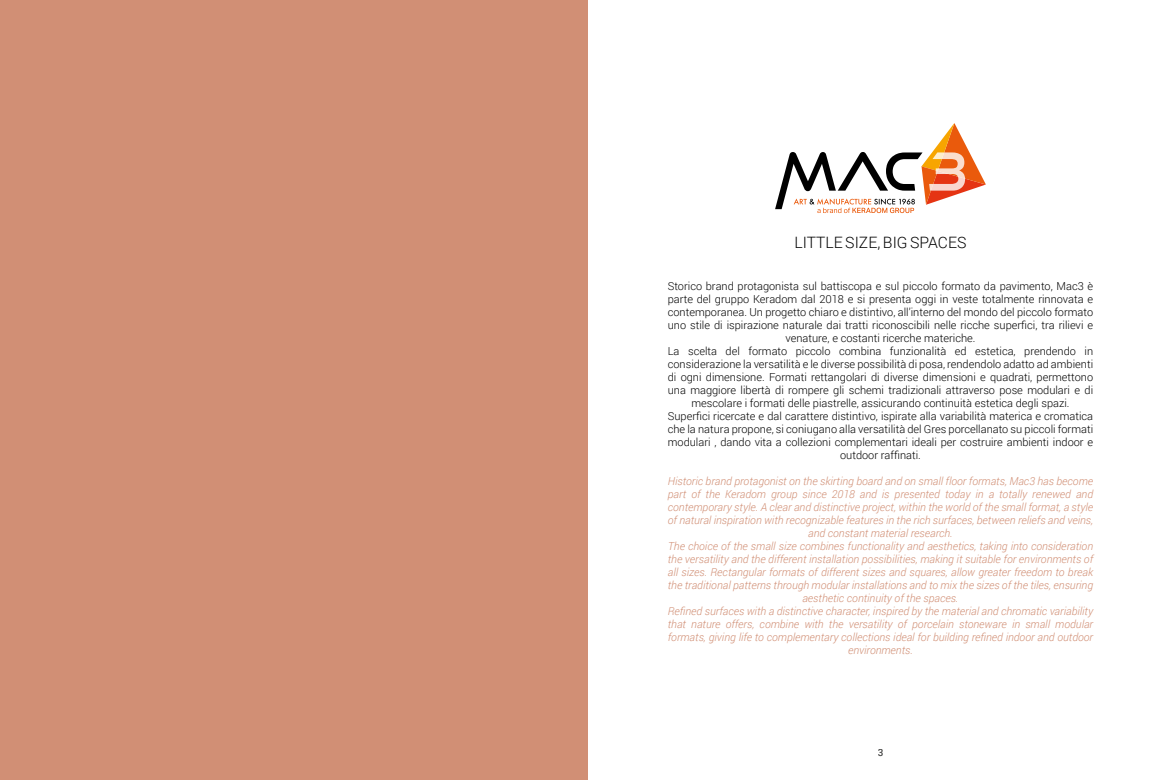
<style>
.page{position:relative;width:1174px;height:780px;background:#fff}
.page>*{position:absolute;margin:0;border:0;box-sizing:border-box;transform-origin:0 0}
.t1{font:300 15.7px "Roboto";color:#000}
.t2{font:italic 300 11px/13px "Roboto";color:#d18f75;text-align:center}
.t3{font:300 11px/13px "Roboto";color:#000;text-align:center}
.t4{font:500 10px "Roboto";color:#1a1a18}
</style>
<div class="page">
<div style="left:0;top:0;width:587px;height:780px;background:#d18f75"></div>
<svg style="left:775px;top:123px;width:211px;height:90px"></svg>
<h1 class="t1" style="left:794px;top:231px;width:173px">LITTLE SIZE, BIG SPACES</h1>
<p class="t3" style="left:668px;top:279px;width:427px">Storico brand protagonista sul battiscopa e sul piccolo formato da pavimento, Mac3 è parte del gruppo Keradom dal 2018 e si presenta oggi in veste totalmente rinnovata e contemporanea. Un progetto chiaro e distintivo, all’interno del mondo del piccolo formato uno stile di ispirazione naturale dai tratti riconoscibili nelle ricche superfici, tra rilievi e venature, e costanti ricerche materiche.<br>La scelta del formato piccolo combina funzionalità ed estetica, prendendo in considerazione la versatilità e le diverse possibilità di posa, rendendolo adatto ad ambienti di ogni dimensione. Formati rettangolari di diverse dimensioni e quadrati, permettono una maggiore libertà di rompere gli schemi tradizionali attraverso pose modulari e di mescolare i formati delle piastrelle, assicurando continuità estetica degli spazi.<br>Superfici ricercate e dal carattere distintivo, ispirate alla variabilità materica e cromatica che la natura propone, si coniugano alla versatilità del Gres porcellanato su piccoli formati modulari , dando vita a collezioni complementari ideali per costruire ambienti indoor e outdoor raffinati.</p>
<p class="t2" style="left:668px;top:474px;width:427px">Historic brand protagonist on the skirting board and on small floor formats, Mac3 has become part of the Keradom group since 2018 and is presented today in a totally renewed and contemporary style. A clear and distinctive project, within the world of the small format, a style of natural inspiration with recognizable features in the rich surfaces, between reliefs and veins, and constant material research.<br>The choice of the small size combines functionality and aesthetics, taking into consideration the versatility and the different installation possibilities, making it suitable for environments of all sizes. Rectangular formats of different sizes and squares, allow greater freedom to break the traditional patterns through modular installations and to mix the sizes of the tiles, ensuring aesthetic continuity of the spaces.<br>Refined surfaces with a distinctive character, inspired by the material and chromatic variability that nature offers, combine with the versatility of porcelain stoneware in small modular formats, giving life to complementary collections ideal for building refined indoor and outdoor environments.</p>
<p class="t4" style="left:877px;top:745px;width:7px">3</p>
</div>
